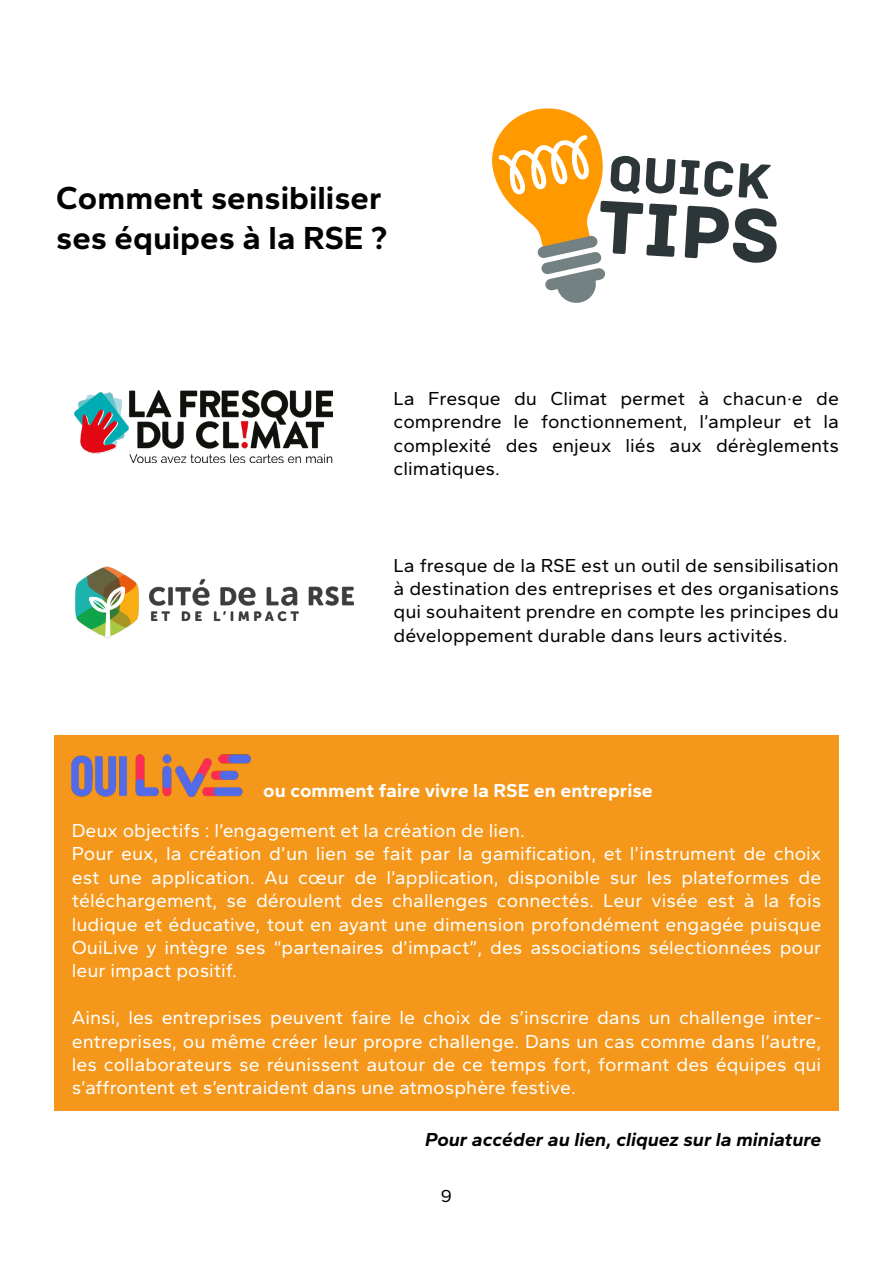
<style>
.page{position:relative;width:893px;height:1263px;background:#fff}
.page>*{position:absolute;margin:0;border:0;box-sizing:border-box;transform-origin:0 0}
.t1{font:700 33px/39.6px "Celebes";color:#020203}
.t2{font:19.5px/23.4px "Celebes";color:#fff}
.t3{font:19.5px/23.4px "Celebes";color:#020304;text-align:justify}
.t4{font:19.5px/23.4px "Celebes";color:#020203;text-align:justify}
.t5{font:italic 700 19.5px "Celebes";color:#020203}
.t6{font:700 19.5px "Celebes";color:#fff}
.t7{font:18px "Celebes";color:#000}
</style>
<div class="page">
<div style="left:54px;top:735px;width:785px;height:375px;background:#f4971a"></div>
<svg style="left:492px;top:108px;width:285px;height:195px"></svg>
<img style="left:74px;top:390px;width:258px;height:72px">
<img style="left:75px;top:566px;width:280px;height:72px">
<img style="left:72px;top:755px;width:178px;height:42px">
<h1 class="t1" style="left:56px;top:178px;width:332px">Comment sensibiliser ses équipes à la RSE ?</h1>
<p class="t4" style="left:394px;top:386px;width:447px">La Fresque du Climat permet à chacun·e de comprendre le fonctionnement, l’ampleur et la complexité des enjeux liés aux dérèglements climatiques.</p>
<p class="t3" style="left:394px;top:553px;width:447px">La fresque de la RSE est un outil de sensibilisation à destination des entreprises et des organisations qui souhaitent prendre en compte les principes du développement durable dans leurs activités.</p>
<p class="t6" style="left:263px;top:779px;width:391px">ou comment faire vivre la RSE en entreprise</p>
<p class="t2" style="left:72px;top:819px;width:751px">Deux objectifs : l’engagement et la création de lien.<br>Pour eux, la création d’un lien se fait par la gamification, et l’instrument de choix est une application. Au cœur de l’application, disponible sur les plateformes de téléchargement, se déroulent des challenges connectés. Leur visée est à la fois ludique et éducative, tout en ayant une dimension profondément engagée puisque OuiLive y intègre ses “partenaires d’impact”, des associations sélectionnées pour leur impact positif.</p>
<p class="t2" style="left:72px;top:1006px;width:751px;text-align:justify">Ainsi, les entreprises peuvent faire le choix de s’inscrire dans un challenge inter&shy;entreprises, ou même créer leur propre challenge. Dans un cas comme dans l’autre, les collaborateurs se réunissent autour de ce temps fort, formant des équipes qui s’affrontent et s’entraident dans une atmosphère festive.</p>
<p class="t5" style="left:425px;top:1128px;width:398px">Pour accéder au lien, cliquez sur la miniature</p>
<p class="t7" style="left:441px;top:1185px;width:13px">9</p>
</div>
